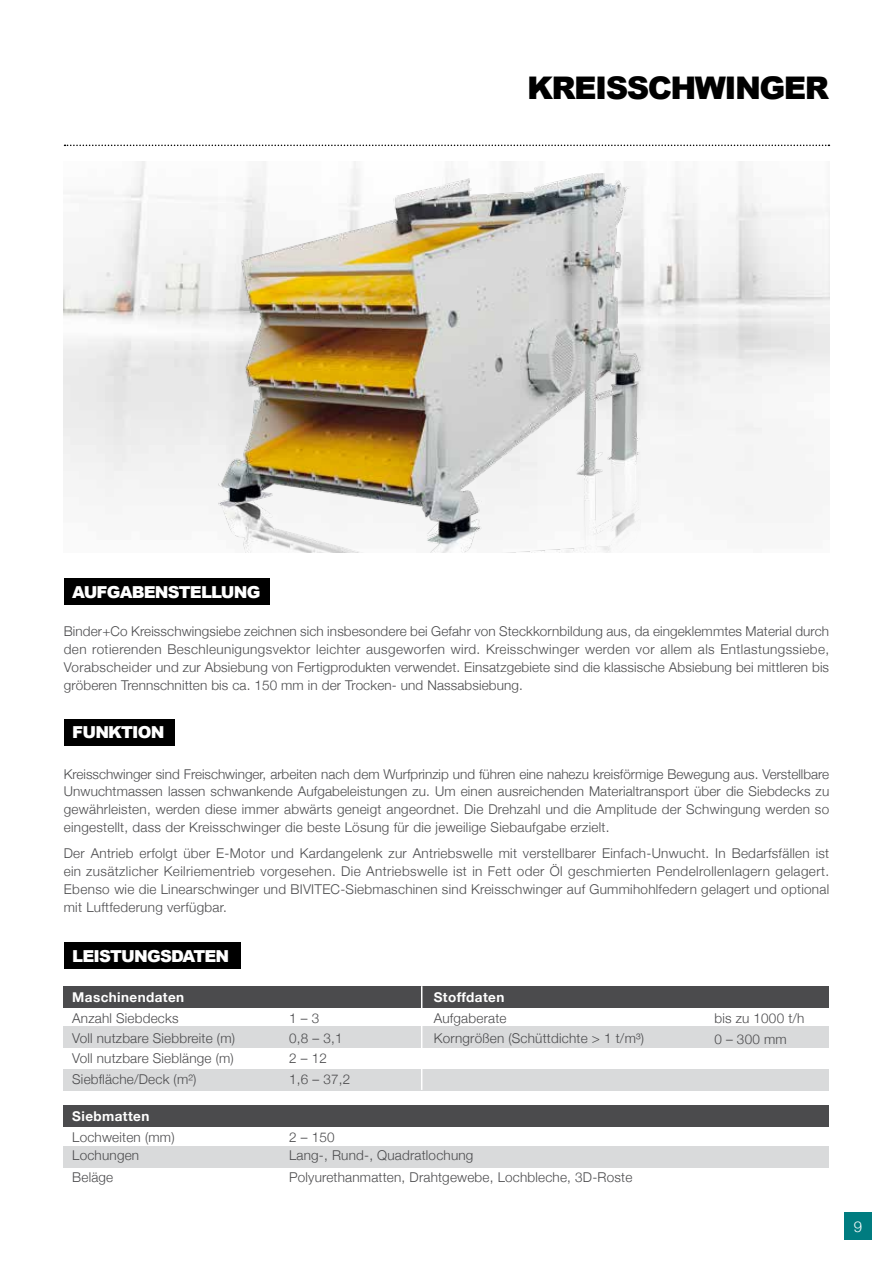
<style>
.page{position:relative;width:893px;height:1263px;background:#fff}
.page>*{position:absolute;margin:0;border:0;box-sizing:border-box;transform-origin:0 0}
.t1{font:900 31.2px "Arial";letter-spacing:-.05em;color:#000}
.t2{font:900 16.5px "Arial";letter-spacing:-.05em;color:#fff}
.t3{font:300 15px "Helvetica Neue";color:#fff}
.t4{font:300 13.5px/18px "Helvetica Neue";letter-spacing:.015em;color:#4b4b4d}
.t5{font:700 13.5px "Helvetica Neue";letter-spacing:.03em;color:#fff}
</style>
<div class="page">
<div style="left:64px;top:578px;width:206px;height:27px;background:#000"></div>
<div style="left:64px;top:719px;width:111px;height:26px;background:#000"></div>
<div style="left:64px;top:1105px;width:765px;height:21px;background:#4b4b4d"></div>
<div style="left:64px;top:1146px;width:765px;height:21px;background:#d9dadb"></div>
<div style="left:64px;top:942px;width:176px;height:27px;background:#000"></div>
<div style="left:64px;top:986px;width:765px;height:21px;background:#4b4b4d"></div>
<div style="left:64px;top:1026px;width:765px;height:22px;background:#d9dadb"></div>
<div style="left:64px;top:1069px;width:765px;height:21px;background:#d9dadb"></div>
<div style="left:844px;top:1212px;width:28px;height:28px;background:#007c80"></div>
<hr style="left:421px;top:986px;width:1px;height:104px;background:#fff">
<img style="left:115px;top:174px;width:629px;height:379px">
<svg style="left:65px;top:145px;width:764px;height:1px"></svg>
<h1 class="t1" style="left:527px;top:65px;width:304px">KREISSCHWINGER</h1>
<p class="t2" style="left:72px;top:580px;width:190px">AUFGABENSTELLUNG</p>
<p class="t4" style="left:64px;top:622px;width:767px;text-align:justify">Binder+Co Kreisschwingsiebe zeichnen sich insbesondere bei Gefahr von Steckkornbildung aus, da eingeklemmtes Material durch den rotierenden Beschleunigungsvektor leichter ausgeworfen wird. Kreisschwinger werden vor allem als Entlastungssiebe, Vorabscheider und zur Absiebung von Fertigprodukten verwendet. Einsatzgebiete sind die klassische Absiebung bei mittleren bis gröberen Trennschnitten bis ca. 150 mm in der Trocken- und Nassabsiebung.</p>
<p class="t2" style="left:72px;top:720px;width:94px">FUNKTION</p>
<p class="t4" style="left:64px;top:764px;width:767px;text-align:justify">Kreisschwinger sind Freischwinger, arbeiten nach dem Wurfprinzip und führen eine nahezu kreisförmige Bewegung aus. Verstellbare Unwuchtmassen lassen schwankende Aufgabeleistungen zu. Um einen ausreichenden Materialtransport über die Siebdecks zu gewährleisten, werden diese immer abwärts geneigt angeordnet. Die Drehzahl und die Amplitude der Schwingung werden so eingestellt, dass der Kreisschwinger die beste Lösung für die jeweilige Siebaufgabe erzielt.</p>
<p class="t4" style="left:64px;top:843px;width:767px;text-align:justify">Der Antrieb erfolgt über E-Motor und Kardangelenk zur Antriebswelle mit verstellbarer Einfach-Unwucht. In Bedarfsfällen ist ein zusätzlicher Keilriementrieb vorgesehen. Die Antriebswelle ist in Fett oder Öl geschmierten Pendelrollenlagern gelagert.<br>Ebenso wie die Linearschwinger und BIVITEC-Siebmaschinen sind Kreisschwinger auf Gummihohlfedern gelagert und optional mit Luftfederung verfügbar.</p>
<p class="t2" style="left:72px;top:944px;width:158px">LEISTUNGSDATEN</p>
<p class="t5" style="left:72px;top:986px;width:114px">Maschinendaten</p>
<p class="t5" style="left:434px;top:986px;width:72px">Stoffdaten</p>
<p class="t4" style="left:72px;top:1008px;width:108px">Anzahl Siebdecks</p>
<p class="t4" style="left:289px;top:1007px;width:55px;line-height:20.1px">1 – 3<br>0,8 – 3,1<br>2 – 12</p>
<p class="t4" style="left:289px;top:1070px;width:63px">1,6 – 37,2</p>
<p class="t4" style="left:72px;top:1027px;width:164px;line-height:20px">Voll nutzbare Siebbreite (m)<br>Voll nutzbare Sieblänge (m)</p>
<p class="t4" style="left:72px;top:1070px;width:126px">Siebfläche/Deck (m²)</p>
<p class="t4" style="left:434px;top:1008px;width:74px">Aufgaberate</p>
<p class="t4" style="left:434px;top:1028px;width:212px">Korngrößen (Schüttdichte &gt; 1 t/m³)</p>
<p class="t5" style="left:72px;top:1105px;width:79px">Siebmatten</p>
<p class="t4" style="left:72px;top:1144px;width:68px;line-height:21.3px">Lochungen<br>Beläge</p>
<p class="t4" style="left:289px;top:1144px;width:345px;line-height:21.3px">Lang-, Rund-, Quadratlochung<br>Polyurethanmatten, Drahtgewebe, Lochbleche, 3D-Roste</p>
<p class="t4" style="left:72px;top:1127px;width:104px">Lochweiten (mm)</p>
<p class="t4" style="left:289px;top:1127px;width:47px">2 – 150</p>
<p class="t4" style="left:714px;top:1008px;width:92px">bis zu 1000 t/h</p>
<p class="t4" style="left:714px;top:1029px;width:74px">0 – 300 mm</p>
<p class="t3" style="left:854px;top:1214px;width:10px">9</p>
</div>
